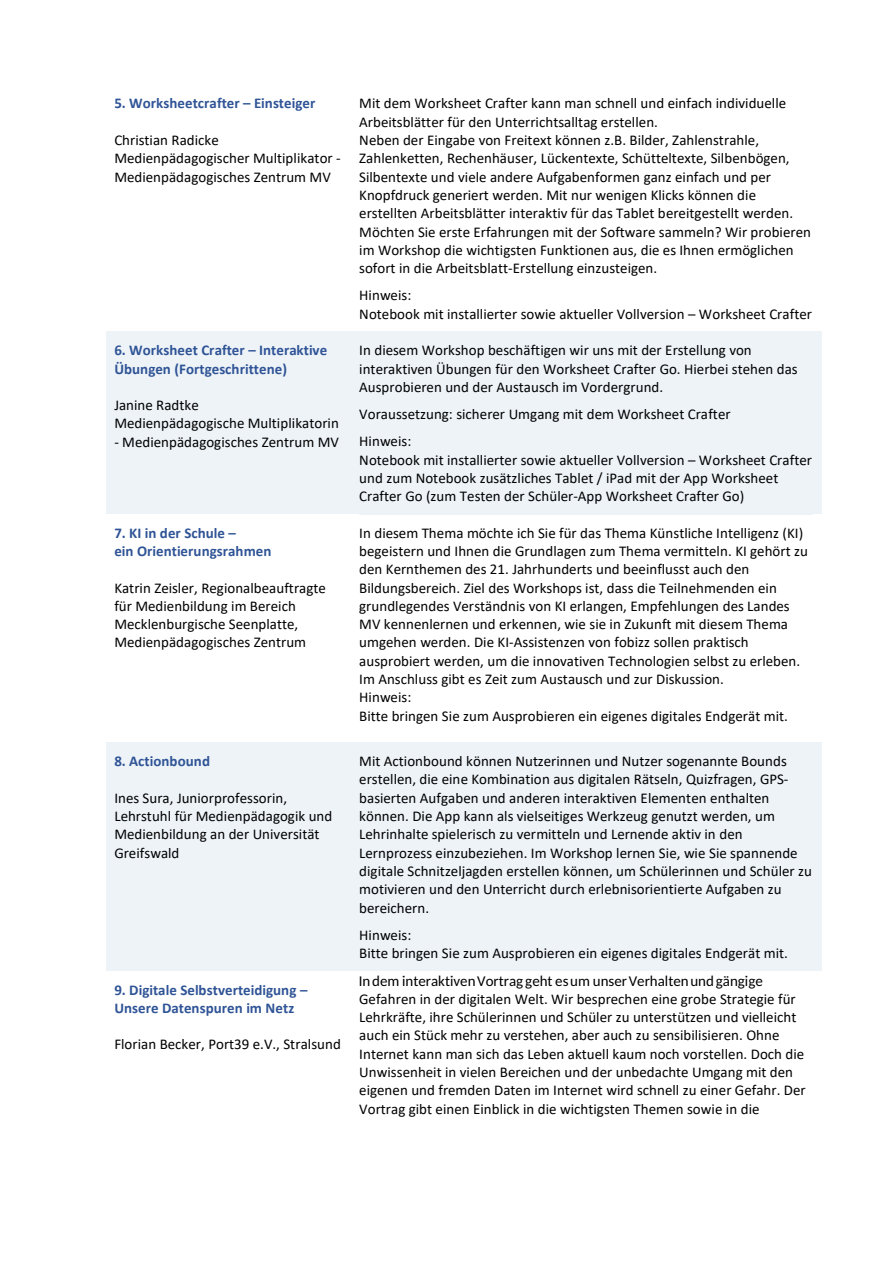
<style>
.page{position:relative;width:893px;height:1263px;background:#fff}
.page>*{position:absolute;margin:0;border:0;box-sizing:border-box;transform-origin:0 0}
.t1{font:15px/18.3px "Calibri";color:#000}
.t2{font:700 15px/18.1px "Calibri";letter-spacing:.005em;color:#2f5496}
.t3{font:15px "Carlito";color:#000}
</style>
<div class="page">
<div style="left:106px;top:332px;width:245px;height:182px;background:#eef3f8"></div>
<div style="left:351px;top:332px;width:470px;height:182px;background:#eef3f8"></div>
<div style="left:106px;top:743px;width:245px;height:228px;background:#eef3f8"></div>
<div style="left:351px;top:743px;width:470px;height:228px;background:#eef3f8"></div>
<p class="t2" style="left:114px;top:95px;width:202px">5. Worksheetcrafter – Einsteiger</p>
<p class="t1" style="left:114px;top:131px;width:228px">Christian Radicke<br>Medienpädagogischer Multiplikator -<br>Medienpädagogisches Zentrum MV</p>
<p class="t1" style="left:359px;top:95px;width:453px">Mit dem Worksheet Crafter kann man schnell und einfach individuelle Arbeitsblätter für den Unterrichtsalltag erstellen.<br>Neben der Eingabe von Freitext können z.B. Bilder, Zahlenstrahle, Zahlenketten, Rechenhäuser, Lückentexte, Schütteltexte, Silbenbögen, Silbentexte und viele andere Aufgabenformen ganz einfach und per Knopfdruck generiert werden. Mit nur wenigen Klicks können die erstellten Arbeitsblätter interaktiv für das Tablet bereitgestellt werden.<br>Möchten Sie erste Erfahrungen mit der Software sammeln? Wir probieren im Workshop die wichtigsten Funktionen aus, die es Ihnen ermöglichen sofort in die Arbeitsblatt-Erstellung einzusteigen.</p>
<p class="t1" style="left:359px;top:287px;width:454px">Hinweis:<br>Notebook mit installierter sowie aktueller Vollversion – Worksheet Crafter</p>
<p class="t2" style="left:114px;top:341px;width:214px">6. Worksheet Crafter – Interaktive<br>Übungen (Fortgeschrittene)</p>
<p class="t1" style="left:114px;top:396px;width:226px">Janine Radtke<br>Medienpädagogische Multiplikatorin</p>
<p class="t1" style="left:114px;top:433px;width:226px">- Medienpädagogisches Zentrum MV</p>
<p class="t1" style="left:359px;top:341px;width:440px">In diesem Workshop beschäftigen wir uns mit der Erstellung von interaktiven Übungen für den Worksheet Crafter Go. Hierbei stehen das<br>Ausprobieren und der Austausch im Vordergrund.</p>
<p class="t1" style="left:359px;top:401px;width:373px;line-height:27.3px">Voraussetzung: sicherer Umgang mit dem Worksheet Crafter<br>Hinweis:</p>
<p class="t1" style="left:359px;top:451px;width:454px">Notebook mit installierter sowie aktueller Vollversion – Worksheet Crafter und zum Notebook zusätzliches Tablet / iPad mit der App Worksheet<br>Crafter Go (zum Testen der Schüler-App Worksheet Crafter Go)</p>
<p class="t2" style="left:114px;top:524px;width:159px">7. KI in der Schule –<br>ein Orientierungsrahmen</p>
<p class="t1" style="left:114px;top:579px;width:213px">Katrin Zeisler, Regionalbeauftragte für Medienbildung im Bereich<br>Mecklenburgische Seenplatte,<br>Medienpädagogisches Zentrum</p>
<p class="t1" style="left:359px;top:524px;width:450px">In diesem Thema möchte ich Sie für das Thema Künstliche Intelligenz (KI) begeistern und Ihnen die Grundlagen zum Thema vermitteln. KI gehört zu den Kernthemen des 21. Jahrhunderts und beeinflusst auch den Bildungsbereich. Ziel des Workshops ist, dass die Teilnehmenden ein grundlegendes Verständnis von KI erlangen, Empfehlungen des Landes MV kennenlernen und erkennen, wie sie in Zukunft mit diesem Thema umgehen werden. Die KI-Assistenzen von fobizz sollen praktisch ausprobiert werden, um die innovativen Technologien selbst zu erleben.<br>Im Anschluss gibt es Zeit zum Austausch und zur Diskussion.<br>Hinweis:<br>Bitte bringen Sie zum Ausprobieren ein eigenes digitales Endgerät mit.</p>
<p class="t2" style="left:114px;top:752px;width:97px">8. Actionbound</p>
<p class="t1" style="left:114px;top:789px;width:219px">Ines Sura, Juniorprofessorin,<br>Lehrstuhl für Medienpädagogik und<br>Medienbildung an der Universität<br>Greifswald</p>
<p class="t1" style="left:359px;top:752px;width:454px">Mit Actionbound können Nutzerinnen und Nutzer sogenannte Bounds erstellen, die eine Kombination aus digitalen Rätseln, Quizfragen, GPS&shy;basierten Aufgaben und anderen interaktiven Elementen enthalten können. Die App kann als vielseitiges Werkzeug genutzt werden, um Lehrinhalte spielerisch zu vermitteln und Lernende aktiv in den Lernprozess einzubeziehen. Im Workshop lernen Sie, wie Sie spannende digitale Schnitzeljagden erstellen können, um Schülerinnen und Schüler zu motivieren und den Unterricht durch erlebnisorientierte Aufgaben zu bereichern.</p>
<p class="t1" style="left:359px;top:926px;width:430px">Hinweis:<br>Bitte bringen Sie zum Ausprobieren ein eigenes digitales Endgerät mit.</p>
<p class="t2" style="left:114px;top:981px;width:195px">9. Digitale Selbstverteidigung –<br>Unsere Datenspuren im Netz</p>
<p class="t1" style="left:114px;top:1036px;width:228px">Florian Becker, Port39 e.V., Stralsund</p>
<p class="t3" style="left:358px;top:974px;width:405px">Indem interaktivenVortrag geht esum unserVerhaltenund gängige</p>
<p class="t1" style="left:359px;top:990px;width:448px">Gefahren in der digitalen Welt. Wir besprechen eine grobe Strategie für Lehrkräfte, ihre Schülerinnen und Schüler zu unterstützen und vielleicht auch ein Stück mehr zu verstehen, aber auch zu sensibilisieren. Ohne Internet kann man sich das Leben aktuell kaum noch vorstellen. Doch die Unwissenheit in vielen Bereichen und der unbedachte Umgang mit den eigenen und fremden Daten im Internet wird schnell zu einer Gefahr. Der Vortrag gibt einen Einblick in die wichtigsten Themen sowie in die</p>
</div>
